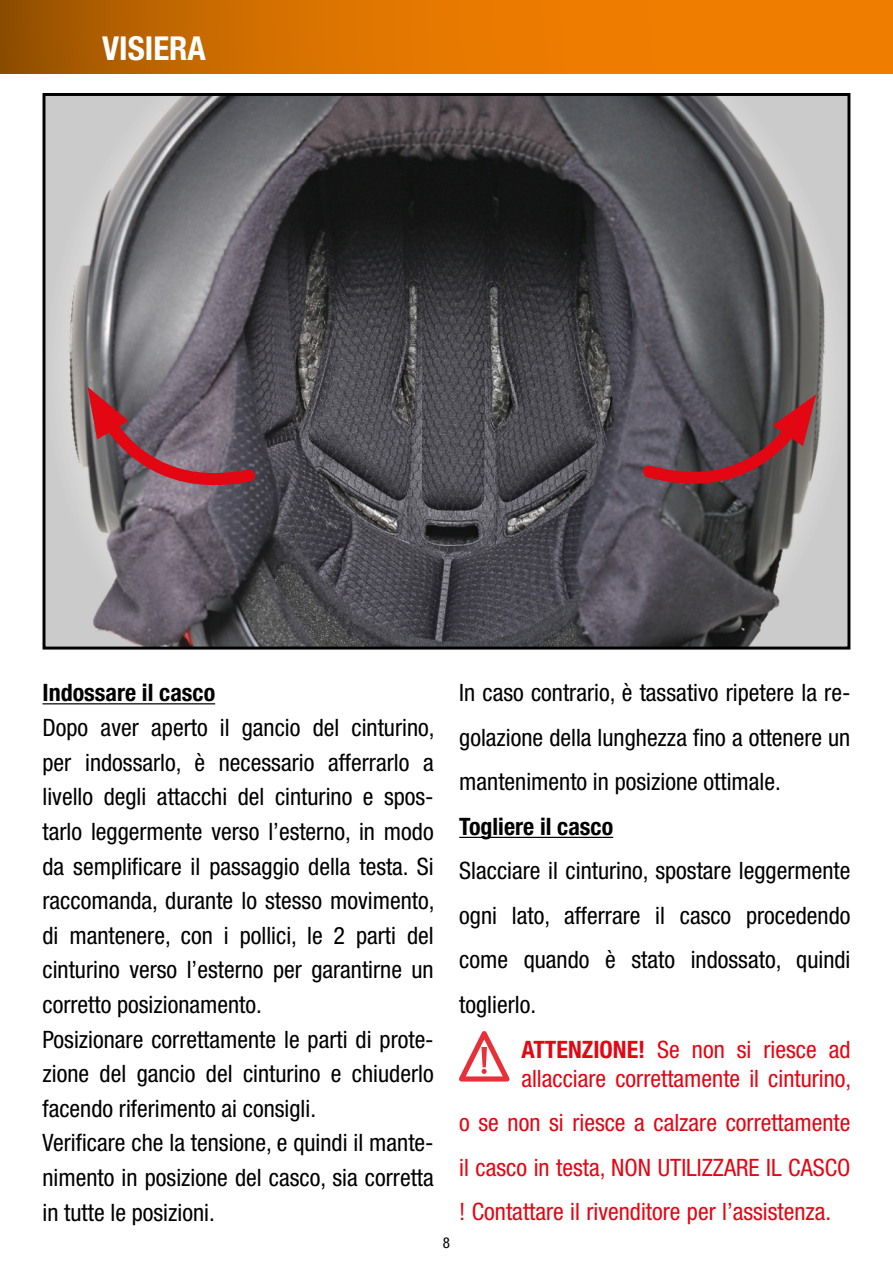
<style>
.page{position:relative;width:893px;height:1263px;background:#fff}
.page>*{position:absolute;margin:0;border:0;box-sizing:border-box;transform-origin:0 0}
.t1{font:700 condensed 33px "Helvetica Neue";color:#fff}
.t2{font:condensed 24px/34.5px "Helvetica Neue";color:#000;text-align:justify}
.t3{font:condensed 24px/44.7px "Helvetica Neue";color:#e30613}
.t4{font:700 condensed 24px "Helvetica Neue";color:#000}
.t5{font:condensed 15px "Helvetica Neue";color:#000}
.s1{font-weight:700}
</style>
<div class="page">
<svg style="left:0;top:0;width:893px;height:73px;background:#d97200"></svg>
<img style="left:54px;top:97px;width:785px;height:548px">
<div style="left:43px;top:93px;width:807px;height:556px;border:3px solid #000"></div>
<svg style="left:634px;top:394px;width:182px;height:103px;background:#68474d"></svg>
<svg style="left:86px;top:387px;width:177px;height:107px;background:#7b5660"></svg>
<hr style="left:43px;top:703px;width:172px;height:1px;background:#000">
<hr style="left:459px;top:837px;width:154px;height:1px;background:#000">
<svg style="left:459px;top:1031px;width:51px;height:50px"></svg>
<h1 class="t1" style="left:102px;top:29px;width:105px">VISIERA</h1>
<p class="t4" style="left:43px;top:678px;width:174px">Indossare il casco</p>
<p class="t2" style="left:43px;top:710px;width:394px;text-align:left">Dopo aver aperto il gancio del cinturino, per indossarlo, è necessario afferrarlo a livello degli attacchi del cinturino e spos&shy;tarlo leggermente verso l’esterno, in modo da semplificare il passaggio della testa. Si raccomanda, durante lo stesso movimento, di mantenere, con i pollici, le 2 parti del cinturino verso l’esterno per garantirne un corretto posizionamento.<br>Posizionare correttamente le parti di prote&shy;zione del gancio del cinturino e chiuderlo facendo riferimento ai consigli.<br>Verificare che la tensione, e quindi il mante&shy;nimento in posizione del casco, sia corretta in tutte le posizioni.</p>
<p class="t5" style="left:443px;top:1234px;width:9px">8</p>
<p class="t2" style="left:459px;top:671px;width:393px;line-height:44.4px">In caso contrario, è tassativo ripetere la re&shy;golazione della lunghezza fino a ottenere un mantenimento in posizione ottimale.</p>
<p class="t4" style="left:459px;top:812px;width:155px">Togliere il casco</p>
<p class="t2" style="left:459px;top:848px;width:393px;line-height:44.4px">Slacciare il cinturino, spostare leggermente ogni lato, afferrare il casco procedendo come quando è stato indossato, quindi toglierlo.</p>
<p class="t3" style="left:521px;top:1034px;width:331px;line-height:28.8px"><span class="s1">ATTENZIONE!</span> Se non si riesce ad allacciare correttamente il cinturino,</p>
<p class="t3" style="left:459px;top:1100px;width:393px;text-align:justify">o se non si riesce a calzare correttamente il casco in testa, NON UTILIZZARE IL CASCO ! Contattare il rivenditore per l’assistenza.</p>
</div>
